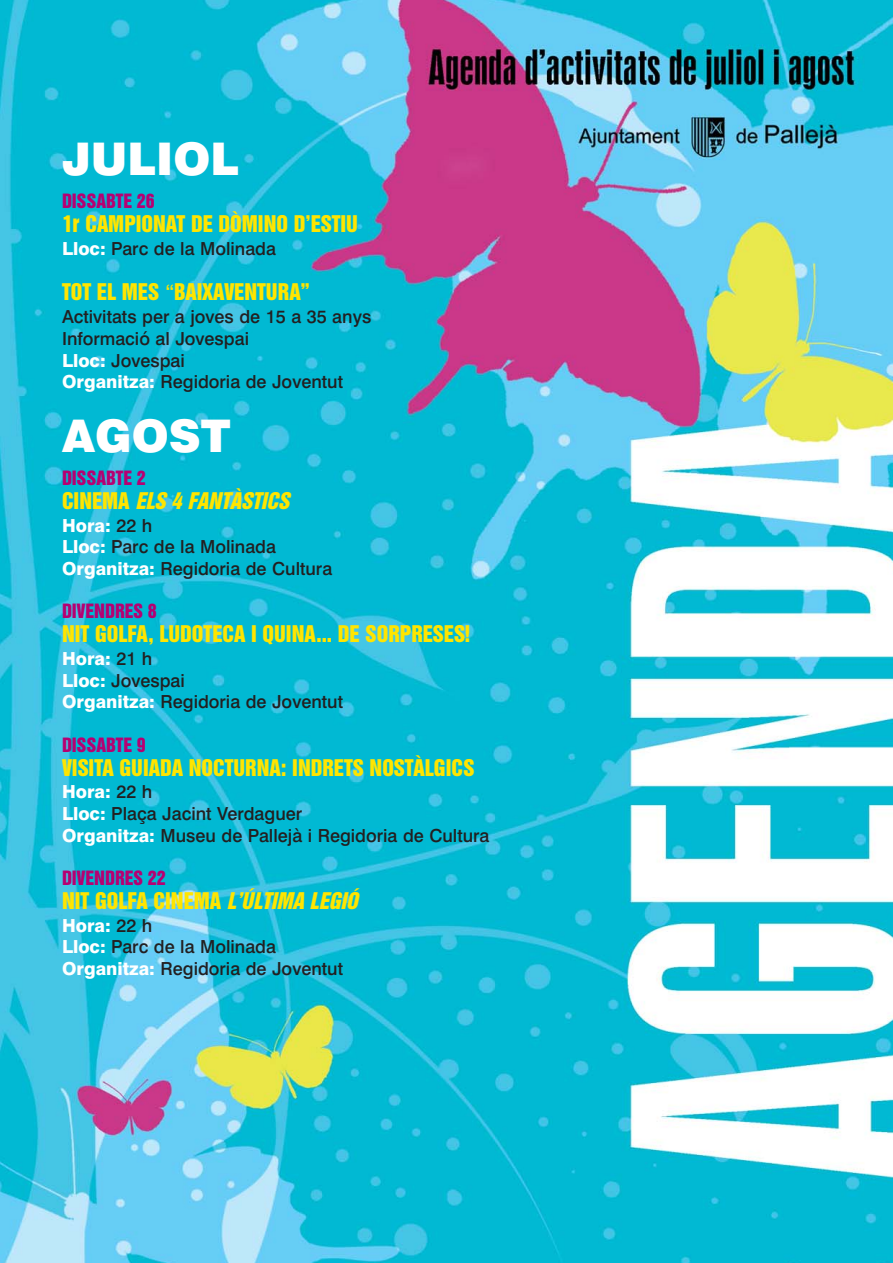
<style>
.page{position:relative;width:893px;height:1263px;background:#fff}
.page>*{position:absolute;margin:0;border:0;box-sizing:border-box;transform-origin:0 0}
.t1{font:900 45px "Swiss 721 BT";color:#fff}
.t2{font:21px "Swiss 921 BT Regular A";color:#ffe500}
.t3{font:italic 21px "Swiss 921 BT Regular A";color:#ffe500}
.t4{font:500 18px/21.6px "Swiss 721 BT";color:#231f20}
.t5{font:18px "Swiss 921 BT Regular A";color:#b60072}
.s1{font-weight:800;color:#fff}
.s2{font-family:"Swiss 721 BT";font-weight:500}
.s3{font-style:normal}
.s4{font-style:italic}
</style>
<div class="page">
<img style="left:0;top:0;width:893px;height:1263px">
<h1 class="t1" style="left:62px;top:143px;width:179px">JULIOL</h1>
<p class="t5" style="left:62px;top:194px;width:94px">DISSABTE 26</p>
<p class="t2" style="left:62px;top:215px;width:297px">1r CAMPIONAT DE DÒMINO D’ESTIU</p>
<p class="t4" style="left:62px;top:240px;width:216px"><span class="s1">Lloc:</span> Parc de la Molinada</p>
<p class="t2" style="left:62px;top:284px;width:249px">TOT EL MES <span class="s2">“</span>BAIXAVENTURA”</p>
<p class="t4" style="left:62px;top:308px;width:311px">Activitats per a joves de 15 a 35 anys<br>Informació al Jovespai<br><span class="s1">Lloc:</span> Jovespai<br><span class="s1">Organitza:</span> Regidoria de Joventut</p>
<h1 class="t1" style="left:62px;top:419px;width:170px">AGOST</h1>
<p class="t5" style="left:62px;top:471px;width:85px">DISSABTE 2</p>
<p class="t3" style="left:62px;top:492px;width:233px"><span class="s3">CINEMA</span> ELS 4 FANTÀSTICS</p>
<p class="t4" style="left:62px;top:516px;width:272px"><span class="s1">Hora:</span> 22 h<br><span class="s1">Lloc:</span> Parc de la Molinada<br><span class="s1">Organitza:</span> Regidoria de Cultura</p>
<p class="t5" style="left:62px;top:604px;width:96px">DIVENDRES 8</p>
<p class="t2" style="left:62px;top:625px;width:410px">NIT GOLFA, LUDOTECA I QUINA... DE SORPRESES!</p>
<p class="t4" style="left:62px;top:650px;width:282px"><span class="s1">Hora:</span> 21 h<br><span class="s1">Lloc:</span> Jovespai<br><span class="s1">Organitza:</span> Regidoria de Joventut</p>
<p class="t5" style="left:62px;top:737px;width:85px">DISSABTE 9</p>
<p class="t2" style="left:62px;top:759px;width:414px">VISITA GUIADA NOCTURNA: INDRETS NOSTÀLGICS</p>
<p class="t4" style="left:62px;top:783px;width:429px"><span class="s1">Hora:</span> 22 h<br><span class="s1">Lloc:</span> Plaça Jacint Verdaguer<br><span class="s1">Organitza:</span> Museu de Pallejà i Regidoria de Cultura</p>
<p class="t5" style="left:62px;top:870px;width:105px">DIVENDRES 22</p>
<p class="t2" style="left:62px;top:892px;width:297px">NIT GOLFA CINEMA <span class="s4">L’ÚLTIMA LEGIÓ</span></p>
<p class="t4" style="left:62px;top:916px;width:282px"><span class="s1">Hora:</span> 22 h<br><span class="s1">Lloc:</span> Parc de la Molinada<br><span class="s1">Organitza:</span> Regidoria de Joventut</p>
</div>
